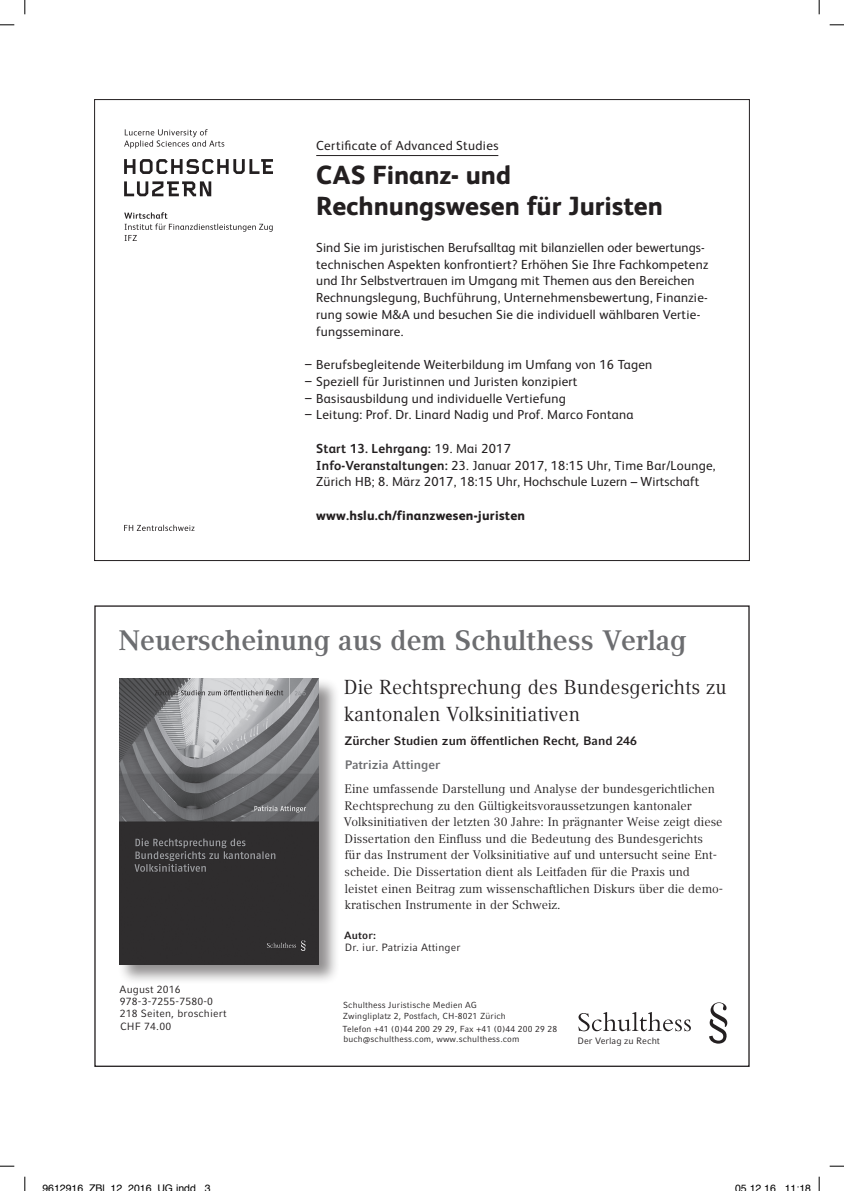
<style>
.page{position:relative;width:844px;height:1191px;background:#fff}
.page>*{position:absolute;margin:0;border:0;box-sizing:border-box;transform-origin:0 0}
.t1{font:700 28px "Compatil Text LT";color:#6c6d70}
.t2{font:800 26.25px/31.5px "FS Albert";color:#231f20}
.t3{font:20.12px/26.2px "Compatil Text LT";color:#231f20}
.t4{font:13.12px/16.8px "FS Albert";letter-spacing:.02em;color:#231f20}
.t5{font:800 13.12px "FS Albert";letter-spacing:.02em;color:#231f20}
.t6{font:12.25px/16.6px "Compatil Text LT";color:#231f20}
.t7{font:700 12.25px "Compatil Fact LT";color:#231f20}
.t8{font:700 12.25px "Compatil Fact LT";color:#6c6d70}
.t9{font:10.5px/12.2px "Compatil Fact LT";letter-spacing:.015em;color:#231f20}
.t10{font:10.5px "Helvetica";color:#000}
.t11{font:700 10.5px "Compatil Fact LT";letter-spacing:.015em;color:#231f20}
.t12{font:9.1px "Compatil Fact LT";color:#231f20}
.t13{font:8.75px/10.5px "Compatil Fact LT";letter-spacing:.015em;color:#231f20}
.s1{font-weight:700}
</style>
<div class="page">
<svg style="left:124px;top:129px;width:100px;height:19px"></svg>
<svg style="left:124px;top:181px;width:87px;height:15px"></svg>
<svg style="left:124px;top:159px;width:149px;height:15px"></svg>
<svg style="left:124px;top:212px;width:148px;height:29px"></svg>
<hr style="left:316px;top:155px;width:182px;height:1px;background:#231f20">
<svg style="left:124px;top:525px;width:70px;height:6px"></svg>
<div style="left:118px;top:678px;width:222px;height:307px;background:#231f20;opacity:.5"></div>
<img style="left:119px;top:678px;width:200px;height:286px">
<svg style="left:578px;top:1012px;width:112px;height:19px"></svg>
<svg style="left:709px;top:1002px;width:19px;height:41px"></svg>
<svg style="left:0;top:24px;width:14px;height:2px"></svg>
<svg style="left:829px;top:24px;width:14px;height:2px"></svg>
<svg style="left:0;top:1165px;width:14px;height:2px"></svg>
<svg style="left:829px;top:1165px;width:14px;height:2px"></svg>
<svg style="left:24px;top:0;width:2px;height:14px"></svg>
<svg style="left:24px;top:1176px;width:2px;height:15px"></svg>
<svg style="left:818px;top:0;width:1px;height:14px"></svg>
<svg style="left:818px;top:1176px;width:1px;height:15px"></svg>
<p class="t4" style="left:316px;top:139px;width:184px">Certificate of Advanced Studies</p>
<h2 class="t2" style="left:316px;top:158px;width:348px">CAS Finanz- und<br>Rechnungswesen für Juristen</h2>
<p class="t4" style="left:316px;top:240px;width:393px">Sind Sie im juristischen Berufsalltag mit bilanziellen oder bewertungs&shy;technischen Aspekten konfrontiert? Erhöhen Sie Ihre Fachkompetenz und Ihr Selbstvertrauen im Umgang mit Themen aus den Bereichen Rechnungs legung, Buchführung, Unternehmensbewertung, Finanzie&shy;rung sowie M&amp;A und besuchen Sie die individuell wählbaren Vertie&shy;fungsseminare.</p>
<p class="t4" style="left:305px;top:358px;width:348px">– Berufsbegleitende Weiterbildung im Umfang von 16 Tagen</p>
<p class="t4" style="left:305px;top:374px;width:273px">– Speziell für Juristinnen und Juristen konzipiert</p>
<p class="t4" style="left:305px;top:391px;width:262px">– Basisausbildung und individuelle Vertiefung</p>
<p class="t4" style="left:305px;top:408px;width:329px">– Leitung: Prof. Dr. Linard Nadig und Prof. Marco Fontana</p>
<p class="t4" style="left:316px;top:441px;width:400px"><span class="s1">Start 13. Lehrgang:</span> 19. Mai 2017<br><span class="s1">Info-Veranstaltungen:</span> 23. Januar 2017, 18:15 Uhr, Time Bar/Lounge,<br>Zürich HB; 8. März 2017, 18:15 Uhr, Hochschule Luzern – Wirtschaft</p>
<p class="t5" style="left:316px;top:506px;width:210px">www.hslu.ch/finanzwesen-juristen</p>
<h1 class="t1" style="left:118px;top:624px;width:569px">Neuerscheinung aus dem Schulthess Verlag</h1>
<p class="t9" style="left:120px;top:984px;width:108px">August 2016<br>978-3-7255-7580-0<br>218 Seiten, broschiert<br>CHF 74.00</p>
<h3 class="t3" style="left:343px;top:674px;width:384px">Die Rechtsprechung des Bundesgerichts zu kantonalen Volksinitiativen</h3>
<p class="t7" style="left:344px;top:733px;width:294px">Zürcher Studien zum öffentlichen Recht, Band 246</p>
<p class="t8" style="left:344px;top:757px;width:97px">Patrizia Attinger</p>
<p class="t6" style="left:344px;top:780px;width:381px">Eine umfassende Darstellung und Analyse der bundesgerichtlichen Rechtsprechung zu den Gültigkeitsvoraussetzungen kantonaler Volksinitiativen der letzten 30 Jahre: In prägnanter Weise zeigt diese Dissertation den Einfluss und die Bedeutung des Bundesgerichts<br>für das Instrument der Volksinitiative auf und untersucht seine Ent&shy;scheide. Die Dissertation dient als Leitfaden für die Praxis und leistet einen Beitrag zum wissenschaftlichen Diskurs über die demo&shy;kratischen Instrumente in der Schweiz.</p>
<p class="t11" style="left:344px;top:929px;width:33px">Autor:</p>
<p class="t9" style="left:344px;top:942px;width:117px">Dr. iur. Patrizia Attinger</p>
<p class="t13" style="left:342px;top:1000px;width:165px">Schulthess Juristische Medien AG<br>Zwingliplatz 2, Postfach, CH-8021 Zürich</p>
<p class="t13" style="left:342px;top:1024px;width:216px">Telefon +41 ( 0 )44 200 29 29, Fax +41 ( 0 )44 200 29 28 buch@schulthess.com, www.schulthess.com</p>
<p class="t12" style="left:577px;top:1035px;width:84px">Der Verlag zu Recht</p>
<p class="t10" style="left:42px;top:1180px;width:170px">9612916 ZBl 12 2016 UG indd 3</p>
<p class="t10" style="left:735px;top:1180px;width:77px">05 12 16 11:18</p>
</div>
